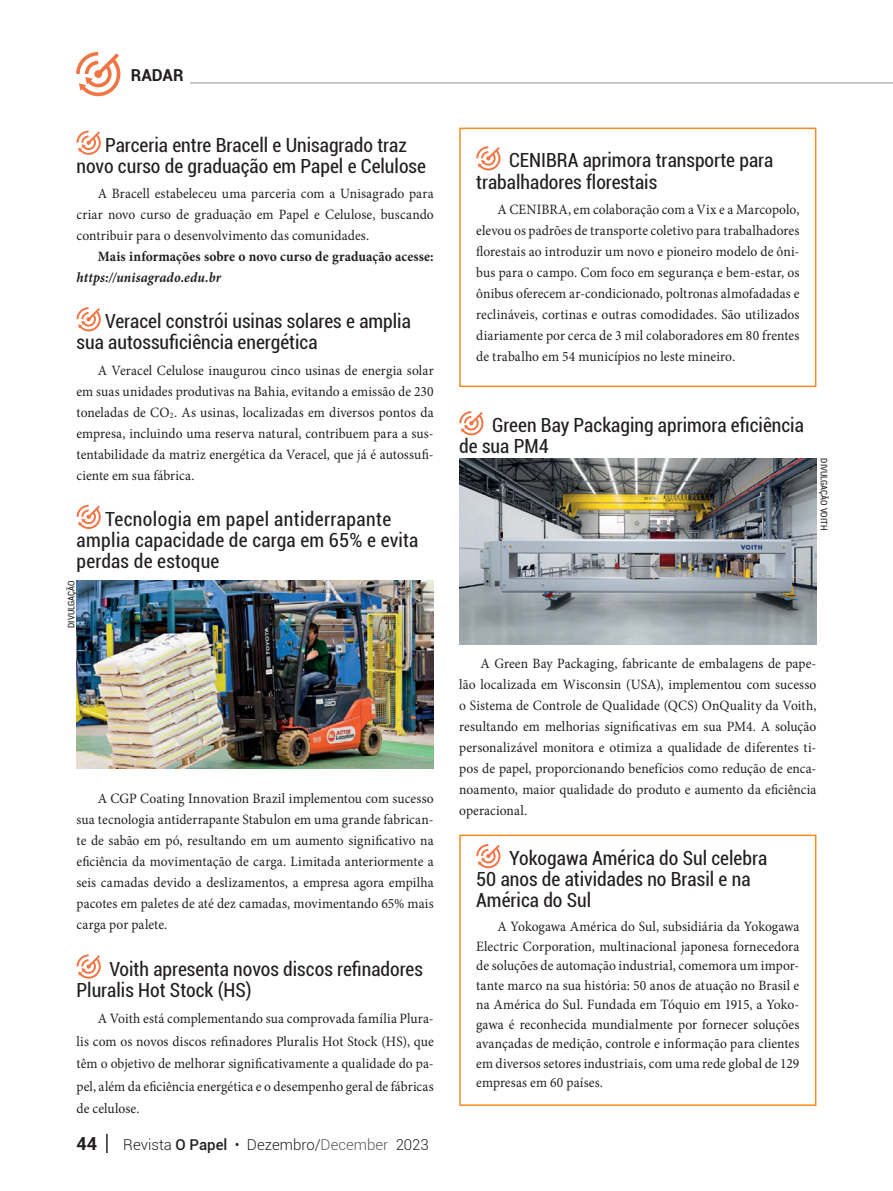
<style>
.page{position:relative;width:893px;height:1191px;background:#fff}
.page>*{position:absolute;margin:0;border:0;box-sizing:border-box;transform-origin:0 0}
.t1{font:condensed 19.5px/21px "Roboto";color:#231f20}
.t2{font:700 18px "Roboto";color:#231f20}
.t3{font:700 16.5px "Roboto";color:#231f20}
.t4{font:300 15px "Roboto";color:#231f20}
.t5{font:14.25px/21px "Minion Pro";letter-spacing:.005em;color:#231f20;text-align:justify;scale:.95 1}
.t6{font:700 14.25px "Minion Pro";letter-spacing:.01em;color:#231f20;scale:.95 1}
.t7{font:italic 700 14.25px "Minion Pro";letter-spacing:.01em;color:#231f20;scale:.95 1}
.t8{font:condensed 9px "Roboto";color:#231f20}
.s1{font-weight:500}
.s2{color:#57585a}
</style>
<div class="page">
<hr style="left:190px;top:83px;width:703px;height:1px;background:#939598">
<svg style="left:76px;top:52px;width:44px;height:44px"></svg>
<hr style="left:106px;top:1133px;width:2px;height:20px;background:#231f20">
<svg style="left:77px;top:131px;width:24px;height:24px"></svg>
<svg style="left:77px;top:307px;width:24px;height:24px"></svg>
<svg style="left:77px;top:505px;width:24px;height:24px"></svg>
<svg style="left:77px;top:954px;width:24px;height:24px"></svg>
<svg style="left:476px;top:146px;width:24px;height:24px"></svg>
<svg style="left:459px;top:411px;width:24px;height:24px"></svg>
<svg style="left:476px;top:844px;width:24px;height:24px"></svg>
<div style="left:459px;top:128px;width:357px;height:259px;border:2px solid #f68b1f"></div>
<div style="left:459px;top:834px;width:357px;height:272px;border:2px solid #f68b1f"></div>
<img style="left:77px;top:580px;width:357px;height:188px">
<img style="left:459px;top:458px;width:357px;height:187px">
<p class="t3" style="left:131px;top:63px;width:54px">RADAR</p>
<h1 class="t1" style="left:77px;top:134px;width:351px;text-align:center">Parceria entre Bracell e Unisagrado traz<br>novo curso de graduação em Papel e Celulose</h1>
<p class="t5" style="left:77px;top:183px;width:377px;text-indent:21px">A Bracell estabeleceu uma parceria com a Unisagrado para criar novo curso de graduação em Papel e Celulose, buscando contribuir para o desenvolvimento das comunidades.</p>
<p class="t6" style="left:98px;top:246px;width:355px">Mais informações sobre o novo curso de graduação acesse:</p>
<p class="t7" style="left:77px;top:267px;width:154px">https://unisagrado.edu.br</p>
<h1 class="t1" style="left:77px;top:310px;width:336px;text-indent:29px">Veracel constrói usinas solares e amplia sua autossuficiência energética</h1>
<p class="t5" style="left:77px;top:360px;width:378px;text-indent:21px">A Veracel Celulose inaugurou cinco usinas de energia solar em suas unidades produtivas na Bahia, evitando a emissão de 230 toneladas de CO<sub>2</sub>. As usinas, localizadas em diversos pontos da empresa, incluindo uma reserva natural, contribuem para a sus&shy;tentabilidade da matriz energética da Veracel, que já é autossufi&shy;ciente em sua fábrica.</p>
<h1 class="t1" style="left:77px;top:508px;width:343px;text-indent:29px">Tecnologia em papel antiderrapante amplia capacidade de carga em 65% e evita perdas de estoque</h1>
<p class="t8" style="left:65px;top:628px;width:49px;rotate:-90deg">DIVULGAÇÃO</p>
<p class="t5" style="left:77px;top:788px;width:377px;text-indent:21px">A CGP Coating Innovation Brazil implementou com sucesso sua tecnologia antiderrapante Stabulon em uma grande fabrican&shy;te de sabão em pó, resultando em um aumento significativo na eficiência da movimentação de carga. Limitada anteriormente a seis camadas devido a deslizamentos, a empresa agora empilha pacotes em paletes de até dez camadas, movimentando 65% mais carga por palete.</p>
<h1 class="t1" style="left:77px;top:957px;width:348px;text-indent:33px">Voith apresenta novos discos refinadores<br>Pluralis Hot Stock (HS)</h1>
<p class="t5" style="left:77px;top:1007px;width:378px;line-height:22.5px;text-indent:21px">A Voith está complementando sua comprovada família Plura&shy;lis com os novos discos refinadores Pluralis Hot Stock (HS), que têm o objetivo de melhorar significativamente a qualidade do pa&shy;pel, além da eficiência energética e o desempenho geral de fábricas de celulose.</p>
<p class="t2" style="left:77px;top:1130px;width:22px">44</p>
<p class="t4" style="left:123px;top:1133px;width:307px">Revista <span class="s1">O Papel</span> • Dezembro/<span class="s2">December</span> 2023</p>
<h1 class="t1" style="left:476px;top:149px;width:299px;text-indent:33px">CENIBRA aprimora transporte para trabalhadores florestais</h1>
<p class="t5" style="left:476px;top:199px;width:342px;text-indent:21px">A CENIBRA, em colaboração com a Vix e a Marcopolo, elevou os padrões de transporte coletivo para trabalhadores florestais ao introduzir um novo e pioneiro modelo de ôni&shy;bus para o campo. Com foco em segurança e bem-estar, os ônibus oferecem ar-condicionado, poltronas almofadadas e reclináveis, cortinas e outras comodidades. São utilizados diariamente por cerca de 3 mil colaboradores em 80 frentes de trabalho em 54 municípios no leste mineiro.</p>
<h1 class="t1" style="left:459px;top:414px;width:346px;text-indent:33px">Green Bay Packaging aprimora eficiência de sua PM4</h1>
<p class="t8" style="left:830px;top:458px;width:73px;rotate:90deg">DIVULGAÇÃO VOITH</p>
<p class="t5" style="left:459px;top:652px;width:377px;text-indent:21px">A Green Bay Packaging, fabricante de embalagens de pape&shy;lão localizada em Wisconsin (USA), implementou com sucesso o Sistema de Controle de Qualidade (QCS) OnQuality da Voith, resultando em melhorias significativas em sua PM4. A solução personalizável monitora e otimiza a qualidade de diferentes ti&shy;pos de papel, proporcionando benefícios como redução de enca&shy;noamento, maior qualidade do produto e aumento da eficiência operacional.</p>
<h1 class="t1" style="left:476px;top:847px;width:293px;text-indent:33px">Yokogawa América do Sul celebra<br>50 anos de atividades no Brasil e na<br>América do Sul</h1>
<p class="t5" style="left:476px;top:916px;width:342px;line-height:19.5px;text-indent:21px">A Yokogawa América do Sul, subsidiária da Yokogawa Electric Corporation, multinacional japonesa fornecedora de soluções de automação industrial, comemora um impor&shy;tante marco na sua história: 50 anos de atuação no Brasil e na América do Sul. Fundada em Tóquio em 1915, a Yoko&shy;gawa é reconhecida mundialmente por fornecer soluções avançadas de medição, controle e informação para clientes em diversos setores industriais, com uma rede global de 129 empresas em 60 países.</p>
</div>
